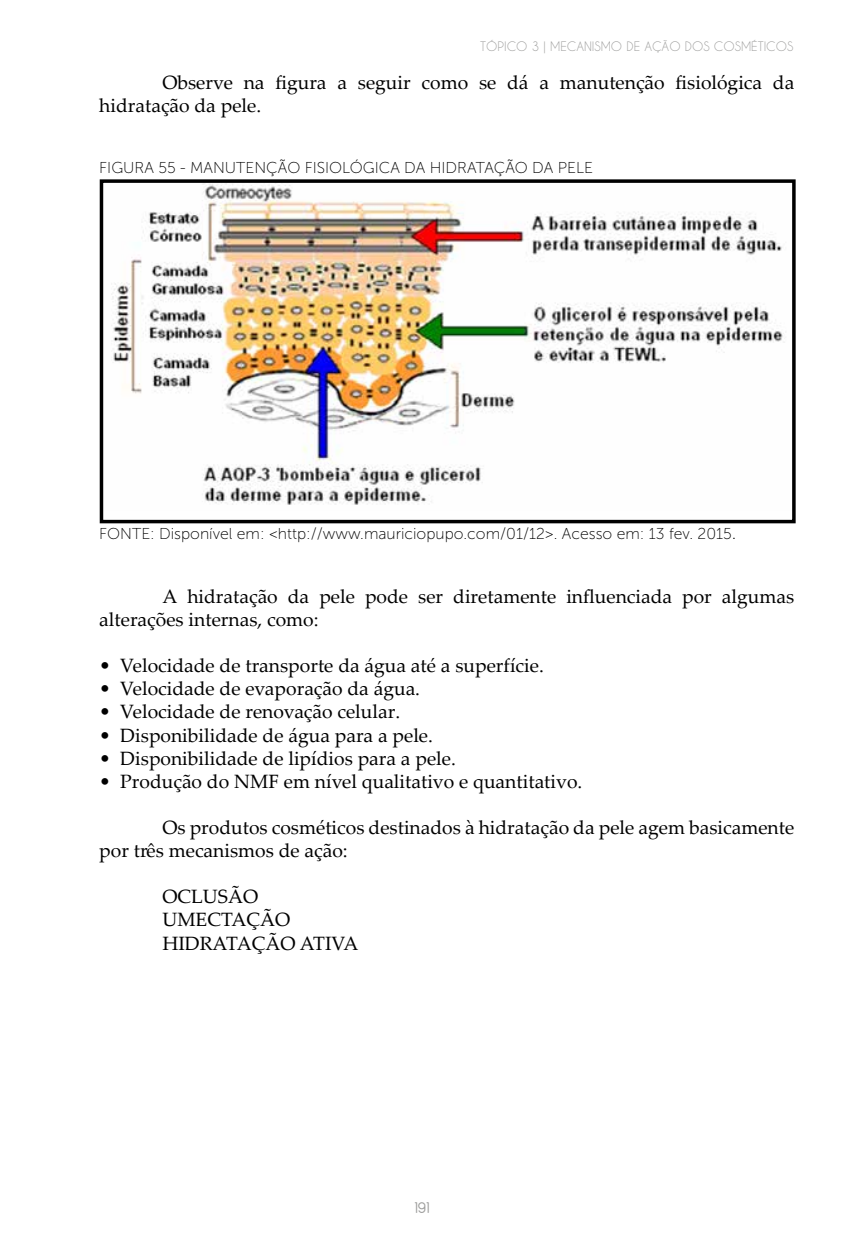
<style>
.page{position:relative;width:844px;height:1241px;background:#fff}
.page>*{position:absolute;margin:0;border:0;box-sizing:border-box;transform-origin:0 0}
.t1{font:19.25px/23.1px "Palatino Linotype";color:#000}
.t2{font:17.5px "Alcefun Round";color:#9d9d9c}
.t3{font:15.75px "Museo Sans 100";color:#000}
.t4{font:12.25px "Caviar Dreams";color:#9d9d9c}
.s1{font-size:19.25px}
</style>
<div class="page">
<img style="left:111px;top:184px;width:674px;height:321px">
<div style="left:100px;top:179px;width:695px;height:344px;border:4px solid #000"></div>
<p class="t4" style="left:480px;top:40px;width:314px">TÓPICO 3 | MECANISMO DE AÇÃO DOS COSMÉTICOS</p>
<p class="t1" style="left:99px;top:70px;width:696px;text-indent:63px">Observe na figura a seguir como se dá a manutenção fisiológica da hidratação da pele.</p>
<p class="t3" style="left:99px;top:159px;width:495px">FIGURA 55 - MANUTENÇÃO FISIOLÓGICA DA HIDRATAÇÃO DA PELE</p>
<p class="t3" style="left:99px;top:525px;width:638px">FONTE: Disponível em: &lt;http://www.mauriciopupo.com/01/12&gt;. Acesso em: 13 fev. 2015<span class="s1">.</span></p>
<p class="t1" style="left:99px;top:584px;width:696px;text-indent:63px">A hidratação da pele pode ser diretamente influenciada por algumas alterações internas, como:</p>
<p class="t1" style="left:99px;top:653px;width:446px">• Velocidade de transporte da água até a superfície.</p>
<p class="t1" style="left:99px;top:676px;width:322px">• Velocidade de evaporação da água.</p>
<p class="t1" style="left:99px;top:699px;width:302px">• Velocidade de renovação celular.</p>
<p class="t1" style="left:99px;top:722px;width:335px">• Disponibilidade de água para a pele.</p>
<p class="t1" style="left:99px;top:745px;width:358px">• Disponibilidade de lipídios para a pele.</p>
<p class="t1" style="left:99px;top:768px;width:484px">• Produção do NMF em nível qualitativo e quantitativo.</p>
<p class="t1" style="left:99px;top:815px;width:696px;text-indent:63px">Os produtos cosméticos destinados à hidratação da pele agem basicamente por três mecanismos de ação:</p>
<p class="t1" style="left:162px;top:884px;width:198px">OCLUSÃO<br>UMECTAÇÃO<br>HIDRATAÇÃO ATIVA</p>
<p class="t2" style="left:414px;top:1197px;width:16px">191</p>
</div>
